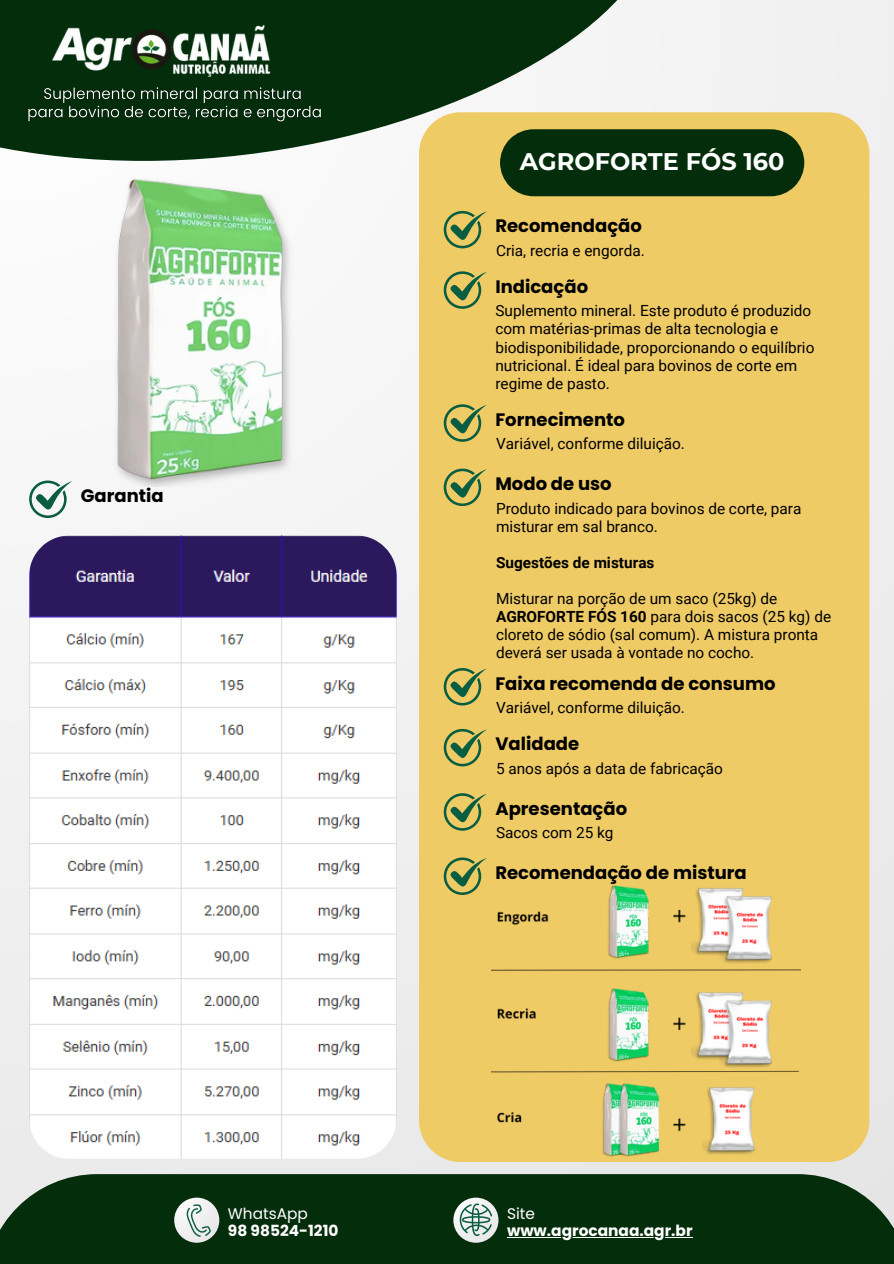
<style>
.page{position:relative;width:894px;height:1264px;background:#fff}
.page>*{position:absolute;margin:0;border:0;box-sizing:border-box;transform-origin:0 0}
.t1{font:700 24px "Montserrat";color:#fff}
.t2{font:700 18px "Poppins";color:#000}
.t3{font:15.3px/18px "Roboto";color:#000}
.t4{font:700 15.3px "Poppins";color:#fff}
.t5{font:700 15.3px "Roboto";color:#000}
.t6{font:15.3px "Poppins";color:#fff}
.s1{font-weight:700}
</style>
<div class="page">
<div style="left:0;top:0;width:893px;height:1263px;background:linear-gradient(to right,#f9f9f9,#e4e4e4)"></div>
<div style="left:419px;top:161px;width:450px;height:1000px;background:#efcb66"></div>
<svg style="left:0;top:0;width:893px;height:161px"></svg>
<div style="left:0;top:1174px;width:893px;height:89px;background:#042d0c"></div>
<div style="left:500px;top:129px;width:304px;height:67px;background:#042d0c"></div>
<img style="left:49px;top:16px;width:266px;height:65px">
<img style="left:109px;top:172px;width:191px;height:315px">
<svg style="left:443px;top:211px;width:43px;height:37px;background:#a6a859"></svg>
<svg style="left:443px;top:271px;width:43px;height:37px;background:#a7a85a"></svg>
<svg style="left:443px;top:404px;width:43px;height:37px;background:#a7a85a"></svg>
<svg style="left:443px;top:468px;width:43px;height:37px;background:#a7a85a"></svg>
<svg style="left:443px;top:729px;width:43px;height:37px;background:#a6a859"></svg>
<svg style="left:443px;top:793px;width:43px;height:37px;background:#a6a859"></svg>
<svg style="left:29px;top:480px;width:43px;height:37px"></svg>
<img style="left:29px;top:535px;width:367px;height:623px;border-radius:40px">
<svg style="left:174px;top:1197px;width:45px;height:45px"></svg>
<svg style="left:186px;top:1203px;width:25px;height:33px"></svg>
<svg style="left:453px;top:1197px;width:45px;height:45px"></svg>
<svg style="left:459px;top:1203px;width:33px;height:32px"></svg>
<hr style="left:507px;top:1237px;width:185px;height:1px;background:#fff">
<svg style="left:443px;top:668px;width:43px;height:37px;background:#a6a859"></svg>
<svg style="left:443px;top:857px;width:43px;height:37px;background:#a7a85a"></svg>
<img style="left:491px;top:883px;width:309px;height:276px">
<img style="left:23px;top:81px;width:304px;height:46px">
<h2 class="t2" style="left:81px;top:483px;width:84px">Garantia</h2>
<p class="t6" style="left:228px;top:1202px;width:81px">WhatsApp</p>
<p class="t4" style="left:228px;top:1220px;width:112px">98 98524-1210</p>
<p class="t1" style="left:519px;top:147px;width:266px">AGROFORTE FÓS 160</p>
<p class="t2" style="left:495px;top:213px;width:148px">Recomendação</p>
<h3 class="t3" style="left:496px;top:242px;width:150px">Cria, recria e engorda.</h3>
<p class="t2" style="left:495px;top:274px;width:94px">Indicação</p>
<h2 class="t3" style="left:495px;top:302px;width:320px">Suplemento mineral. Este produto é produzido com matérias-primas de alta tecnologia e biodisponibilidade, proporcionando o equilíbrio nutricional. É ideal para bovinos de corte em regime de pasto.</h2>
<p class="t2" style="left:495px;top:407px;width:131px">Fornecimento</p>
<h1 class="t3" style="left:496px;top:435px;width:190px">Variável, conforme diluição.</h1>
<p class="t2" style="left:495px;top:471px;width:118px">Modo de uso</p>
<p class="t3" style="left:496px;top:499px;width:307px">Produto indicado para bovinos de corte, para misturar em sal branco.</p>
<h2 class="t5" style="left:496px;top:553px;width:160px">Sugestões de misturas</h2>
<p class="t3" style="left:496px;top:589px;width:336px">Misturar na porção de um saco (25kg) de <span class="s1">AGROFORTE FÓS 160</span> para dois sacos (25 kg) de cloreto de sódio (sal comum). A mistura pronta deverá ser usada à vontade no cocho.</p>
<p class="t2" style="left:495px;top:670px;width:282px">Faixa recomenda de consumo</p>
<h2 class="t3" style="left:496px;top:699px;width:190px">Variável, conforme diluição.</h2>
<p class="t2" style="left:495px;top:731px;width:85px">Validade</p>
<h2 class="t3" style="left:496px;top:759px;width:228px">5 anos após a data de fabricação</h2>
<p class="t2" style="left:495px;top:795px;width:133px">Apresentação</p>
<p class="t3" style="left:496px;top:824px;width:119px">Sacos com 25 kg</p>
<p class="t2" style="left:495px;top:860px;width:253px">Recomendação de mistura</p>
<p class="t6" style="left:507px;top:1202px;width:29px">Site</p>
<h2 class="t4" style="left:507px;top:1220px;width:187px">www.agrocanaa.agr.br</h2>
</div>
